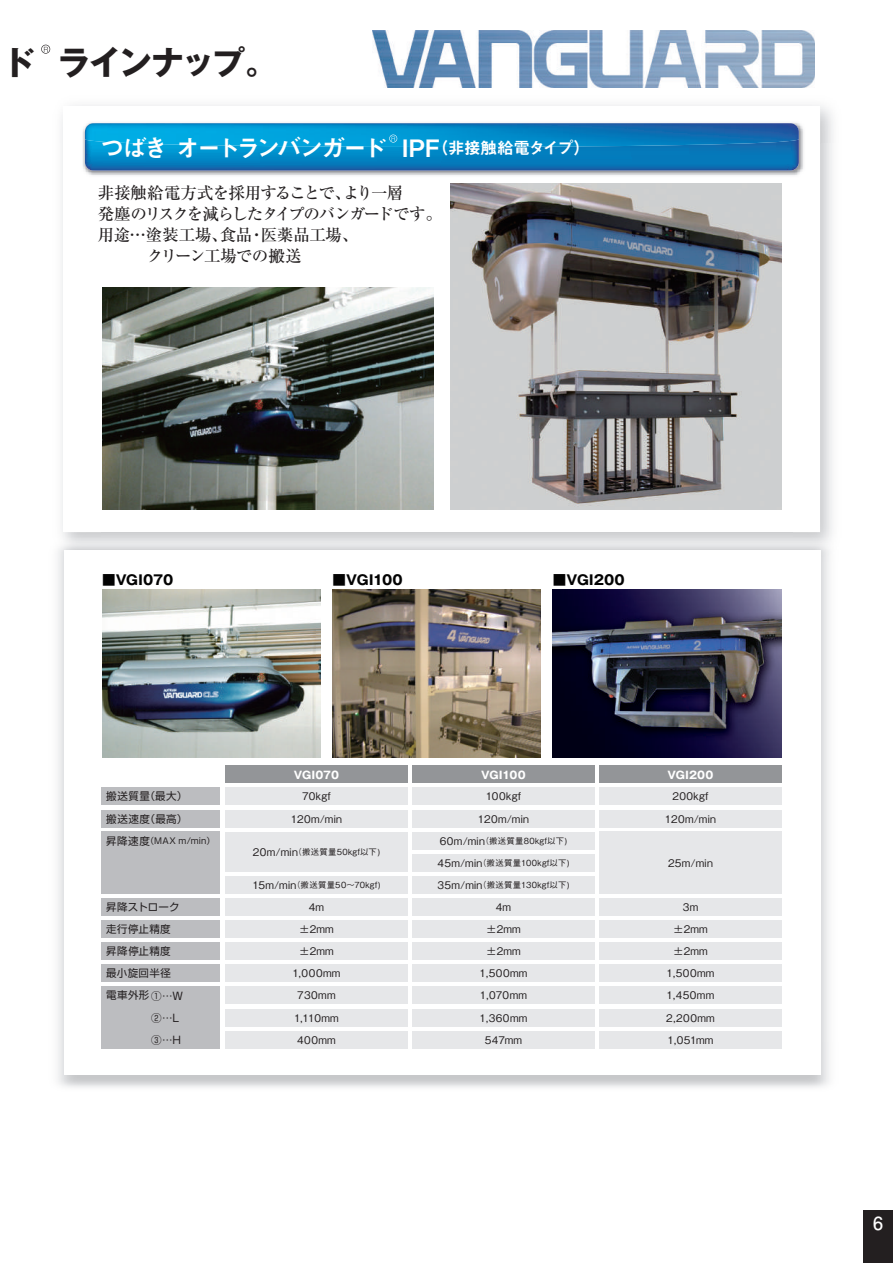
<style>
.page{position:relative;width:893px;height:1263px;background:#fff}
.page>*{position:absolute;margin:0;border:0;box-sizing:border-box;transform-origin:0 0}
.t1{font:33px "Gothic MB101 Pro Bold 90 pv RKSJ H";letter-spacing:-.07em;color:#231f20}
.t2{font:24px "Midashi Go Pro MB31 90 pv RKSJ H";letter-spacing:-.105em;color:#fff}
.t3{font:18px "Futo Go B101 Pro Bold 90 pv RKSJ H";color:#fff}
.t4{font:16.5px/21px "Ryumin Pro Medium 90 pv RKSJ H";letter-spacing:-.055em;color:#231f20}
.t5{font:13.5px "Gothic MB101 Pro Bold 90 pv RKSJ H";letter-spacing:-.01em;color:#030303}
.t6{font:10.5px/22px "Gothic BBB Pro Medium 90 pv RKSJ H";letter-spacing:.025em;color:#231f20;text-align:center}
.t7{font:10.5px "Shin Go Pro Regular 90 pv RKSJ H";letter-spacing:.035em;color:#231f20}
.t8{font:10.5px "Gothic MB101 Pro Bold 90 pv RKSJ H";color:#fff}
.t9{font:10.5px/22px "Shin Go Pro Regular 90 pv RKSJ H";letter-spacing:.06em;color:#231f20}
.t10{font:10.5px "Shin Go Pro Regular 90 pv RKSJ H";letter-spacing:.015em;color:#231f20}
.t11{font:8.4px "Gothic BBB Pro Medium 90 pv RKSJ H";letter-spacing:.03em;color:#231f20}
.t12{font:8.4px "Shin Go Pro Regular 90 pv RKSJ H";letter-spacing:.025em;color:#231f20}
.s1{font-size:16.5px}
.s2{font-size:10.5px}
</style>
<div class="page">
<img style="left:41px;top:30px;width:852px;height:1233px">
<div style="left:102px;top:898px;width:118px;height:18px;background:#bcbdc0"></div>
<div style="left:225px;top:898px;width:183px;height:18px;background:#e6e7e9"></div>
<div style="left:412px;top:898px;width:183px;height:18px;background:#e6e7e9"></div>
<div style="left:599px;top:898px;width:183px;height:18px;background:#e6e7e9"></div>
<div style="left:225px;top:809px;width:183px;height:18px;background:#e6e7e9"></div>
<div style="left:225px;top:832px;width:183px;height:40px;background:#e6e7e9"></div>
<div style="left:225px;top:876px;width:183px;height:18px;background:#e6e7e9"></div>
<div style="left:102px;top:787px;width:118px;height:18px;background:#bcbdc0"></div>
<div style="left:225px;top:787px;width:183px;height:18px;background:#e6e7e9"></div>
<div style="left:102px;top:809px;width:118px;height:18px;background:#bcbdc0"></div>
<div style="left:102px;top:832px;width:118px;height:62px;background:#bcbdc0"></div>
<div style="left:102px;top:920px;width:118px;height:18px;background:#bcbdc0"></div>
<div style="left:102px;top:942px;width:118px;height:18px;background:#bcbdc0"></div>
<div style="left:102px;top:964px;width:118px;height:18px;background:#bcbdc0"></div>
<div style="left:102px;top:986px;width:118px;height:62px;background:#bcbdc0"></div>
<div style="left:225px;top:920px;width:183px;height:18px;background:#e6e7e9"></div>
<div style="left:225px;top:942px;width:183px;height:18px;background:#e6e7e9"></div>
<div style="left:225px;top:964px;width:183px;height:18px;background:#e6e7e9"></div>
<div style="left:225px;top:986px;width:183px;height:18px;background:#e6e7e9"></div>
<div style="left:225px;top:1031px;width:183px;height:17px;background:#e6e7e9"></div>
<div style="left:225px;top:1008px;width:183px;height:18px;background:#e6e7e9"></div>
<div style="left:225px;top:765px;width:183px;height:18px;background:#939598"></div>
<div style="left:412px;top:765px;width:183px;height:18px;background:#939598"></div>
<div style="left:599px;top:765px;width:183px;height:18px;background:#939598"></div>
<div style="left:412px;top:809px;width:183px;height:18px;background:#e6e7e9"></div>
<div style="left:412px;top:832px;width:183px;height:17px;background:#e6e7e9"></div>
<div style="left:412px;top:876px;width:183px;height:18px;background:#e6e7e9"></div>
<div style="left:412px;top:854px;width:183px;height:18px;background:#e6e7e9"></div>
<div style="left:412px;top:787px;width:183px;height:18px;background:#e6e7e9"></div>
<div style="left:412px;top:920px;width:183px;height:18px;background:#e6e7e9"></div>
<div style="left:412px;top:942px;width:183px;height:18px;background:#e6e7e9"></div>
<div style="left:412px;top:964px;width:183px;height:18px;background:#e6e7e9"></div>
<div style="left:412px;top:986px;width:183px;height:18px;background:#e6e7e9"></div>
<div style="left:412px;top:1031px;width:183px;height:17px;background:#e6e7e9"></div>
<div style="left:412px;top:1008px;width:183px;height:18px;background:#e6e7e9"></div>
<div style="left:599px;top:809px;width:183px;height:18px;background:#e6e7e9"></div>
<div style="left:599px;top:832px;width:183px;height:62px;background:#e6e7e9"></div>
<div style="left:599px;top:787px;width:183px;height:18px;background:#e6e7e9"></div>
<div style="left:599px;top:920px;width:183px;height:18px;background:#e6e7e9"></div>
<div style="left:599px;top:942px;width:183px;height:18px;background:#e6e7e9"></div>
<div style="left:599px;top:964px;width:183px;height:18px;background:#e6e7e9"></div>
<div style="left:599px;top:986px;width:183px;height:18px;background:#e6e7e9"></div>
<div style="left:599px;top:1031px;width:183px;height:17px;background:#e6e7e9"></div>
<div style="left:599px;top:1008px;width:183px;height:18px;background:#e6e7e9"></div>
<h1 class="t1" style="left:3px;top:35px;width:277px">ド ラインナップ。</h1>
<h2 class="t2" style="left:100px;top:129px;width:491px">つばき オートランバンガード IPF<span class="s1">（非接触給電タイプ）</span></h2>
<h3 class="t4" style="left:98px;top:181px;width:346px">非接触給電方式を採用することで、より一層<br>発塵のリスクを減らしたタイプのバンガードです。用途…塗装工場、食品・医薬品工場、<br>　　　クリーン工場での搬送</h3>
<p class="t5" style="left:102px;top:569px;width:73px">■VGI070</p>
<p class="t5" style="left:333px;top:569px;width:72px">■VGI100</p>
<p class="t5" style="left:553px;top:569px;width:73px">■VGI200</p>
<p class="t9" style="left:106px;top:784px;width:83px">搬送質量（最大）搬送速度（最高）</p>
<p class="t12" style="left:106px;top:834px;width:110px"><span class="s2">昇降速度</span>（MAX m/min）</p>
<p class="t10" style="left:106px;top:898px;width:75px">昇降ストローク</p>
<p class="t7" style="left:106px;top:920px;width:66px">走行停止精度</p>
<p class="t7" style="left:106px;top:942px;width:66px">昇降停止精度</p>
<p class="t7" style="left:106px;top:965px;width:66px">最小旋回半径</p>
<p class="t7" style="left:106px;top:987px;width:78px">電車外形 ①…W</p>
<p class="t7" style="left:151px;top:1009px;width:29px">②…L</p>
<p class="t7" style="left:151px;top:1031px;width:31px">③…H</p>
<p class="t8" style="left:294px;top:766px;width:47px">VGI070</p>
<p class="t8" style="left:481px;top:766px;width:46px">VGI100</p>
<p class="t8" style="left:668px;top:766px;width:47px">VGI200</p>
<p class="t6" style="left:291px;top:784px;width:53px">70kgf<br>120m/min</p>
<p class="t11" style="left:253px;top:845px;width:129px"><span class="s2">20m/min</span>（搬送質量50kgf以下)</p>
<p class="t11" style="left:252px;top:878px;width:130px"><span class="s2">15m/min</span>（搬送質量50～70kgf)</p>
<p class="t6" style="left:292px;top:895px;width:49px">4m ±2mm ±2mm<br>1,000mm<br>730mm<br>1,110mm<br>400mm</p>
<p class="t6" style="left:478px;top:784px;width:53px">100kgf<br>120m/min</p>
<p class="t11" style="left:440px;top:834px;width:129px"><span class="s2">60m/min</span>（搬送質量80kgf以下)</p>
<p class="t11" style="left:437px;top:856px;width:134px"><span class="s2">45m/min</span>（搬送質量100kgf以下)</p>
<p class="t11" style="left:437px;top:878px;width:133px"><span class="s2">35m/min</span>（搬送質量130kgf以下)</p>
<p class="t6" style="left:479px;top:895px;width:49px">4m ±2mm ±2mm<br>1,500mm<br>1,070mm<br>1,360mm<br>547mm</p>
<p class="t6" style="left:665px;top:784px;width:53px">200kgf<br>120m/min</p>
<p class="t6" style="left:668px;top:850px;width:46px">25m/min</p>
<p class="t6" style="left:666px;top:895px;width:50px">3m ±2mm ±2mm<br>1,500mm<br>1,450mm<br>2,200mm<br>1,051mm</p>
<h3 class="t3" style="left:873px;top:1209px;width:12px">6</h3>
</div>
